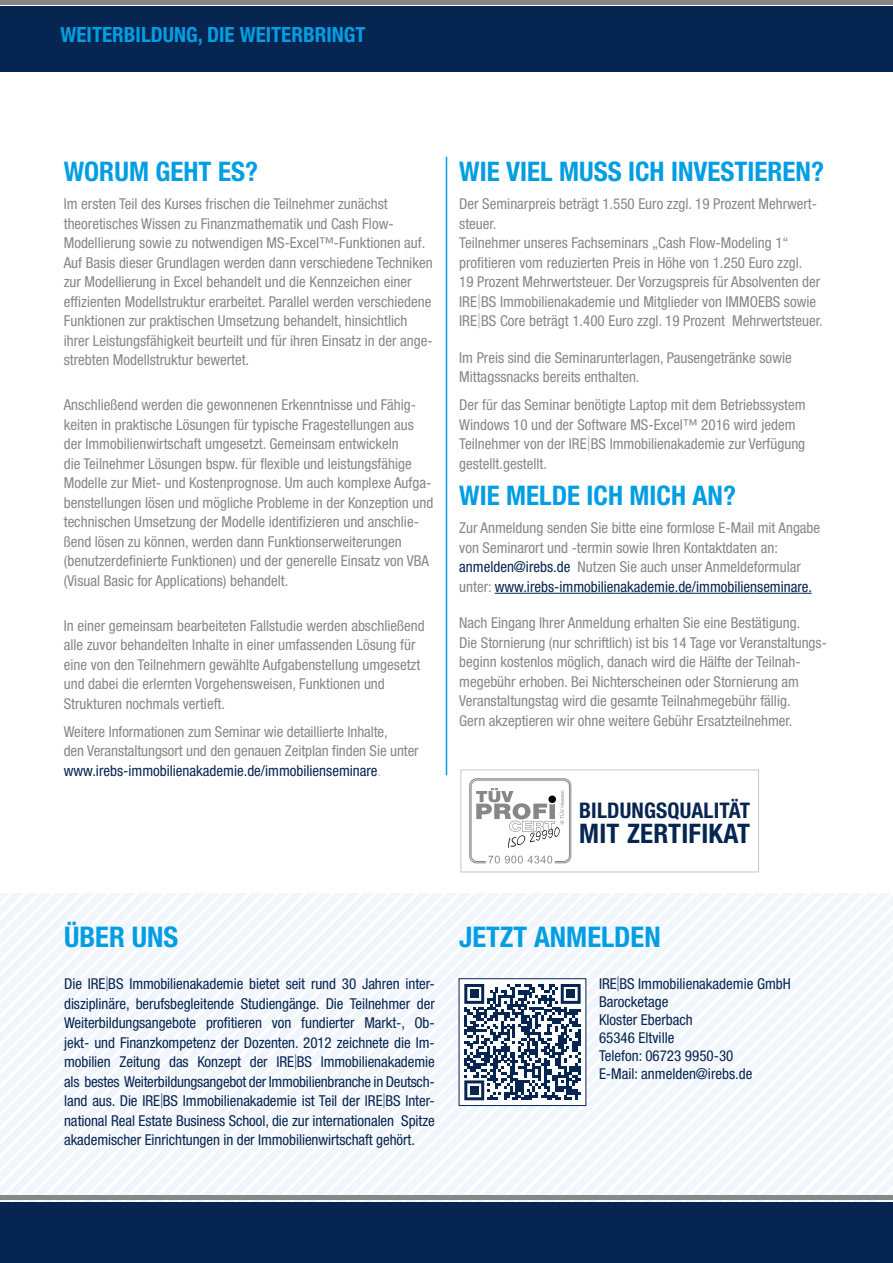
<style>
.page{position:relative;width:893px;height:1263px;background:#fff}
.page>*{position:absolute;margin:0;border:0;box-sizing:border-box;transform-origin:0 0}
.t1{font:700 condensed 28.5px "Helvetica Neue LT Pro";color:#009ee3}
.t2{font:700 condensed 27px "Helvetica Neue LT Pro";color:#009ee3}
.t3{font:700 condensed 27px "Helvetica Neue LT Pro";letter-spacing:.01em;color:#062551}
.t4{font:700 condensed 21.6px "Helvetica Neue LT Pro";letter-spacing:.01em;color:#062551}
.t5{font:700 condensed 21px "Helvetica Neue LT Pro";color:#009ee3}
.t6{font:condensed 15px/19.5px "Helvetica Neue LT Std";color:#868786}
.t7{font:condensed 15px/19.5px "Helvetica Neue LT Std";color:#062551;text-align:justify}
.s1{color:#062551}
.s2{color:#c5c6c6}
.s3{font-weight:100;font-stretch:normal}
</style>
<div class="page">
<svg style="left:318px;top:893px;width:14px;height:309px"></svg>
<svg style="left:332px;top:893px;width:14px;height:309px"></svg>
<svg style="left:346px;top:893px;width:14px;height:309px"></svg>
<svg style="left:360px;top:893px;width:14px;height:309px"></svg>
<svg style="left:374px;top:893px;width:14px;height:309px"></svg>
<svg style="left:388px;top:893px;width:14px;height:309px"></svg>
<svg style="left:402px;top:893px;width:14px;height:309px"></svg>
<svg style="left:416px;top:893px;width:14px;height:309px"></svg>
<svg style="left:430px;top:893px;width:14px;height:309px"></svg>
<svg style="left:444px;top:893px;width:14px;height:309px"></svg>
<svg style="left:569px;top:893px;width:14px;height:309px"></svg>
<svg style="left:583px;top:893px;width:14px;height:309px"></svg>
<svg style="left:597px;top:893px;width:14px;height:309px"></svg>
<svg style="left:611px;top:893px;width:14px;height:309px"></svg>
<svg style="left:625px;top:893px;width:14px;height:309px"></svg>
<svg style="left:639px;top:893px;width:14px;height:309px"></svg>
<svg style="left:653px;top:893px;width:14px;height:309px"></svg>
<svg style="left:667px;top:893px;width:14px;height:309px"></svg>
<svg style="left:681px;top:893px;width:14px;height:309px"></svg>
<svg style="left:695px;top:893px;width:14px;height:309px"></svg>
<svg style="left:709px;top:893px;width:14px;height:309px"></svg>
<svg style="left:723px;top:893px;width:14px;height:309px"></svg>
<svg style="left:737px;top:893px;width:14px;height:309px"></svg>
<svg style="left:751px;top:893px;width:14px;height:309px"></svg>
<svg style="left:765px;top:893px;width:14px;height:309px"></svg>
<svg style="left:779px;top:893px;width:114px;height:309px"></svg>
<hr style="left:0;top:1196px;width:893px;height:4px;background:#868786">
<div style="left:0;top:1202px;width:893px;height:61px;background:#062551"></div>
<div style="left:0;top:6px;width:893px;height:66px;background:#062551"></div>
<hr style="left:0;top:0;width:893px;height:4px;background:#868786">
<hr style="left:495px;top:593px;width:317px;height:1px;background:#062551">
<div style="left:459px;top:979px;width:127px;height:126px;background:#fff"></div>
<svg style="left:464px;top:984px;width:117px;height:116px"></svg>
<div style="left:470px;top:990px;width:8px;height:8px;background:#062551"></div>
<div style="left:566px;top:990px;width:9px;height:8px;background:#062551"></div>
<div style="left:470px;top:1086px;width:8px;height:8px;background:#062551"></div>
<div style="left:459px;top:978px;width:127px;height:128px;border:1px solid #062551"></div>
<hr style="left:446px;top:157px;width:1px;height:617px;background:#009ee3">
<div style="left:461px;top:770px;width:298px;height:102px;background:#fff;border:1px solid #c5c6c6"></div>
<svg style="left:469px;top:778px;width:102px;height:85px"></svg>
<h3 class="t5" style="left:61px;top:22px;width:307px">WEITERBILDUNG, DIE WEITERBRINGT</h3>
<h2 class="t2" style="left:64px;top:155px;width:196px">WORUM GEHT ES?</h2>
<p class="t6" style="left:64px;top:194px;width:370px">Im ersten Teil des Kurses frischen die Teilnehmer zunächst theoretisches Wissen zu Finanzmathematik und Cash Flow-Modellierung sowie zu notwendigen MS-Excel™-Funktionen auf.<br>Auf Basis dieser Grundlagen werden dann verschiedene Techniken zur Modellierung in Excel behandelt und die Kennzeichen einer effizienten Modellstruktur erarbeitet. Parallel werden verschiedene Funktionen zur praktischen Umsetzung behandelt, hinsichtlich ihrer Leistungsfähigkeit beurteilt und für ihren Einsatz in der ange&shy;strebten Modellstruktur bewertet.</p>
<p class="t6" style="left:64px;top:395px;width:371px">Anschließend werden die gewonnenen Erkenntnisse und Fähig&shy;keiten in praktische Lösungen für typische Fragestellungen aus der Immobilienwirtschaft umgesetzt. Gemeinsam entwickeln<br>die Teilnehmer Lösungen bspw. für flexible und leistungsfähige Modelle zur Miet- und Kostenprognose. Um auch komplexe Aufga&shy;benstellungen lösen und mögliche Probleme in der Konzeption und technischen Umsetzung der Modelle identifizieren und anschlie&shy;ßend lösen zu können, werden dann Funktionserweiterungen (benutzerdefinierte Funktionen) und der generelle Einsatz von VBA (Visual Basic for Applications) behandelt.</p>
<p class="t6" style="left:64px;top:616px;width:362px">In einer gemeinsam bearbeiteten Fallstudie werden abschließend alle zuvor behandelten Inhalte in einer umfassenden Lösung für eine von den Teilnehmern gewählte Aufgabenstellung umgesetzt und dabei die erlernten Vorgehensweisen, Funktionen und Strukturen nochmals vertieft.</p>
<p class="t6" style="left:64px;top:722px;width:356px">Weitere Informationen zum Seminar wie detaillierte Inhalte,<br>den Veranstaltungsort und den genauen Zeitplan finden Sie unter <span class="s1">www.irebs-immobilienakademie.de/immobilienseminare</span><span class="s2">.</span></p>
<h2 class="t2" style="left:459px;top:155px;width:366px">WIE VIEL MUSS ICH INVESTIEREN?</h2>
<p class="t6" style="left:459px;top:194px;width:365px">Der Seminarpreis beträgt 1.550 Euro zzgl. 19 Prozent Mehrwert&shy;steuer.<br>Teilnehmer unseres Fachseminars „Cash Flow-Modeling 1“ profitieren vom reduzierten Preis in Höhe von 1.250 Euro zzgl.<br>19 Prozent Mehrwertsteuer. Der Vorzugspreis für Absolventen der IRE<span class="s3">|</span>BS Immobilienakademie und Mitglieder von IMMOEBS sowie IRE<span class="s3">|</span>BS Core beträgt 1.400 Euro zzgl. 19 Prozent Mehrwertsteuer.</p>
<p class="t6" style="left:459px;top:348px;width:334px">Im Preis sind die Seminarunterlagen, Pausengetränke sowie<br>Mittagssnacks bereits enthalten.</p>
<p class="t6" style="left:459px;top:395px;width:348px">Der für das Seminar benötigte Laptop mit dem Betriebssystem Windows 10 und der Software MS-Excel™ 2016 wird jedem Teilnehmer von der IRE<span class="s3">|</span>BS Immobilienakademie zur Verfügung gestellt.gestellt.</p>
<h2 class="t2" style="left:459px;top:479px;width:278px">WIE MELDE ICH MICH AN?</h2>
<p class="t6" style="left:459px;top:518px;width:362px">Zur Anmeldung senden Sie bitte eine formlose E-Mail mit Angabe von Seminarort und -termin sowie Ihren Kontaktdaten an: <span class="s1">anmelden@irebs.de</span> Nutzen Sie auch unser Anmeldeformular unter: <span class="s1">www.irebs-immobilienakademie.de/immobilienseminare.</span></p>
<p class="t6" style="left:459px;top:613px;width:369px">Nach Eingang Ihrer Anmeldung erhalten Sie eine Bestätigung.<br>Die Stornierung (nur schriftlich) ist bis 14 Tage vor Veranstaltungs&shy;beginn kostenlos möglich, danach wird die Hälfte der Teilnah&shy;megebühr erhoben. Bei Nichterscheinen oder Stornierung am Veranstaltungstag wird die gesamte Teilnahmegebühr fällig.<br>Gern akzeptieren wir ohne weitere Gebühr Ersatzteilnehmer.</p>
<h3 class="t4" style="left:579px;top:797px;width:172px">BILDUNGSQUALITÄT</h3>
<h2 class="t3" style="left:579px;top:817px;width:172px">MIT ZERTIFIKAT</h2>
<h1 class="t1" style="left:64px;top:920px;width:116px">ÜBER UNS</h1>
<p class="t7" style="left:64px;top:974px;width:372px">Die IRE<span class="s3">|</span>BS Immobilienakademie bietet seit rund 30 Jahren inter&shy;disziplinäre, berufsbegleitende Studiengänge. Die Teilnehmer der Weiterbildungsangebote profitieren von fundierter Markt-, Ob&shy;jekt- und Finanzkompetenz der Dozenten. 2012 zeichnete die Im&shy;mobilien Zeitung das Konzept der IRE<span class="s3">|</span>BS Immobilienakademie als bestes Weiterbildungsangebot der Immobilienbranche in Deutsch&shy;land aus. Die IRE<span class="s3">|</span>BS Immobilienakademie ist Teil der IRE<span class="s3">|</span>BS Inter&shy;national Real Estate Business School, die zur internationalen Spitze akademischer Einrichtungen in der Immobilienwirtschaft gehört.</p>
<h1 class="t1" style="left:459px;top:920px;width:203px">JETZT ANMELDEN</h1>
<p class="t7" style="left:599px;top:975px;width:193px;line-height:18px;text-align:left">IRE<span class="s3">|</span>BS Immobilienakademie GmbH<br>Barocketage<br>Kloster Eberbach<br>65346 Eltville<br>Telefon: 06723 9950-30<br>E-Mail: anmelden@irebs.de</p>
</div>
